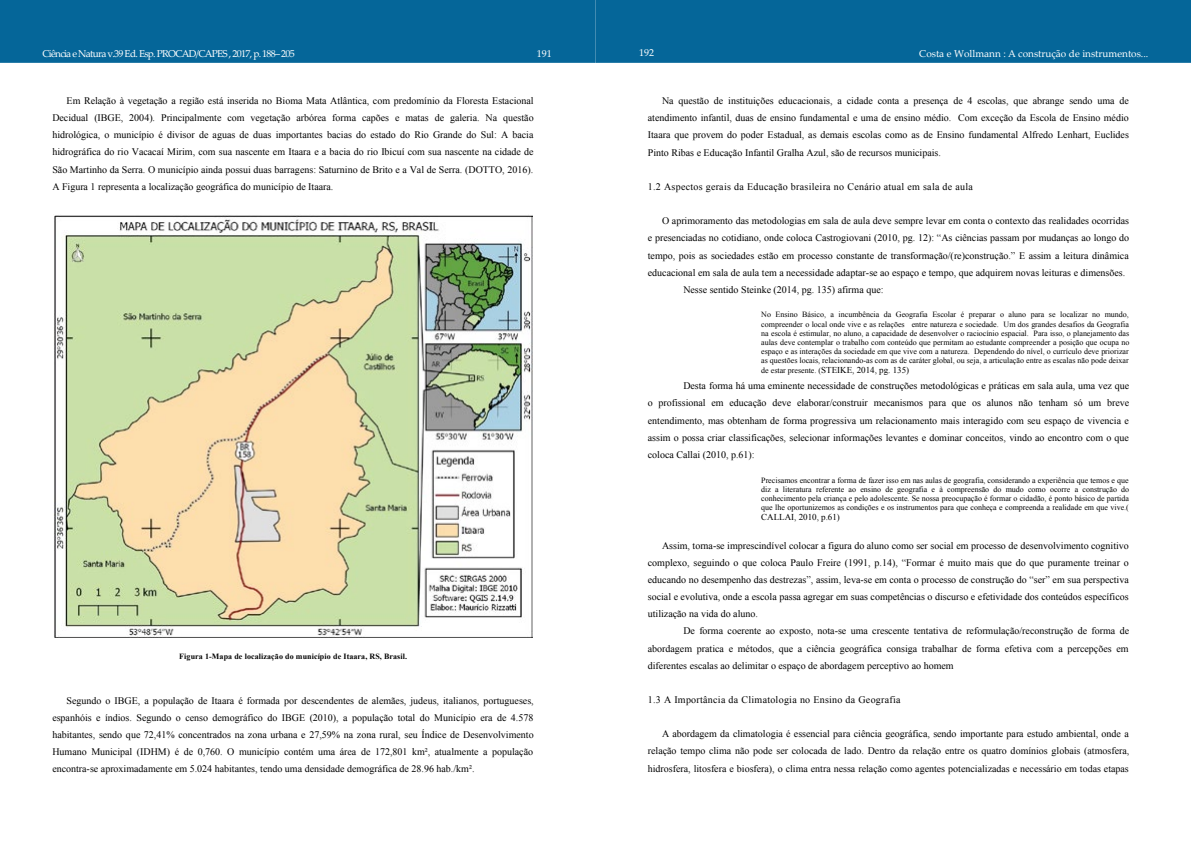
<style>
.page{position:relative;width:1191px;height:842px;background:#fff}
.page>*{position:absolute;margin:0;border:0;box-sizing:border-box;transform-origin:0 0}
.t1{font:10px/17.2px "Times New Roman";color:#000;text-align:justify}
.t2{font:10px "Times New Roman";letter-spacing:.03em;color:#000}
.t3{font:10px "Palatino Linotype";letter-spacing:-.07em;color:#fff}
.t4{font:10px "Palatino Linotype";color:#fff}
.t5{font:9px "Times New Roman";color:#000}
.t6{font:8px/9.2px "Times New Roman";color:#000;text-align:justify}
.t7{font:700 8px "Times New Roman";letter-spacing:.01em;color:#000}
.s1{font-size:8px}
</style>
<div class="page">
<div style="left:595px;top:0;width:596px;height:63px;background:#056699;border:1px solid #056699"></div>
<div style="left:0;top:0;width:595px;height:63px;background:#056699;border:1px solid #056699"></div>
<img style="left:54px;top:215px;width:479px;height:422px">
<p class="t3" style="left:43px;top:46px;width:254px">Ciência e Natura v.39 Ed. Esp. PROCAD/CAPES , 2017, p. 188– 205</p>
<p class="t4" style="left:537px;top:46px;width:16px">191</p>
<p class="t4" style="left:639px;top:45px;width:16px">192</p>
<p class="t4" style="left:919px;top:46px;width:231px">Costa e Wollmann : A construção de instrumentos...</p>
<p class="t1" style="left:52px;top:92px;width:483px;text-indent:14px">Em Relação à vegetação a região está inserida no Bioma Mata Atlântica, com predomínio da Floresta Estacional Decidual (IBGE, 2004). Principalmente com vegetação arbórea forma capões e matas de galeria. Na questão hidrológica, o município é divisor de aguas de duas importantes bacias do estado do Rio Grande do Sul: A bacia hidrográfica do rio Vacacaí Mirim, com sua nascente em Itaara e a bacia do rio Ibicuí com sua nascente na cidade de São Martinho da Serra. O município ainda possui duas barragens: Saturnino de Brito e a Val de Serra. (DOTTO, 2016).<br>A Figura 1 representa a localização geográfica do município de Itaara.</p>
<p class="t1" style="left:648px;top:92px;width:483px;text-indent:14px">Na questão de instituições educacionais, a cidade conta a presença de 4 escolas, que abrange sendo uma de atendimento infantil, duas de ensino fundamental e uma de ensino médio. Com exceção da Escola de Ensino médio Itaara que provem do poder Estadual, as demais escolas como as de Ensino fundamental Alfredo Lenhart, Euclides Pinto Ribas e Educação Infantil Gralha Azul, são de recursos municipais.</p>
<p class="t2" style="left:648px;top:181px;width:326px">1.2 Aspectos gerais da Educação brasileira no Cenário atual em sala de aula</p>
<p class="t1" style="left:662px;top:212px;width:468px">O aprimoramento das metodologias em sala de aula deve sempre levar em conta o contexto das realidades ocorridas</p>
<p class="t1" style="left:648px;top:229px;width:483px">e presenciadas no cotidiano, onde coloca Castrogiovani (2010, pg. 12): “As ciências passam por mudanças ao longo do</p>
<p class="t1" style="left:648px;top:247px;width:482px">tempo, pois as sociedades estão em processo constante de transformação/(re)construção.” E assim a leitura dinâmica</p>
<p class="t1" style="left:648px;top:264px;width:479px">educacional em sala de aula tem a necessidade adaptar-se ao espaço e tempo, que adquirem novas leituras e dimensões.</p>
<p class="t1" style="left:683px;top:281px;width:202px">Nesse sentido Steinke (2014, pg. 135) afirma que:</p>
<p class="t6" style="left:761px;top:310px;width:369px">No Ensino Básico, a incumbência da Geografia Escolar é preparar o aluno para se localizar no mundo, compreender o local onde vive e as relações entre natureza e sociedade. Um dos grandes desafios da Geografia na escola é estimular, no aluno, a capacidade de desenvolver o raciocínio espacial. Para isso, o planejamento das aulas deve contemplar o trabalho com conteúdo que permitam ao estudante compreender a posição que ocupa no espaço e as interações da sociedade em que vive com a natureza. Dependendo do nível, o currículo deve priorizar as questões locais, relacionando-as com as de caráter global, ou seja, a articulação entre as escalas não pode deixar</p>
<p class="t5" style="left:761px;top:366px;width:149px"><span class="s1">de estar presente. (</span>STEIKE, 2014, pg. 135)</p>
<p class="t1" style="left:648px;top:377px;width:483px;text-indent:36px">Desta forma há uma eminente necessidade de construções metodológicas e práticas em sala aula, uma vez que o profissional em educação deve elaborar/construir mecanismos para que os alunos não tenham só um breve entendimento, mas obtenham de forma progressiva um relacionamento mais interagido com seu espaço de vivencia e assim o possa criar classificações, selecionar informações levantes e dominar conceitos, vindo ao encontro com o que coloca Callai (2010, p.61):</p>
<p class="t6" style="left:761px;top:475px;width:369px">Precisamos encontrar a forma de fazer isso em nas aulas de geografia, considerando a experiência que temos e que diz a literatura referente ao ensino de geografia e à compreensão do mudo como ocorre a construção do conhecimento pela criança e pelo adolescente. Se nossa preocupação é formar o cidadão, é ponto básico de partida que lhe oportunizemos as condições e os instrumentos para que conheça e compreenda a realidade em que vive.(</p>
<p class="t5" style="left:761px;top:512px;width:80px">CALLAI, 2010, p.61)</p>
<p class="t1" style="left:648px;top:537px;width:482px;text-indent:14px">Assim, torna-se imprescindível colocar a figura do aluno como ser social em processo de desenvolvimento cognitivo complexo, seguindo o que coloca Paulo Freire (1991, p.14), “Formar é muito mais que do que puramente treinar o educando no desempenho das destrezas”, assim, leva-se em conta o processo de construção do “ser” em sua perspectiva social e evolutiva, onde a escola passa agregar em suas competências o discurso e efetividade dos conteúdos específicos utilização na vida do aluno.</p>
<p class="t1" style="left:648px;top:622px;width:483px;text-indent:36px">De forma coerente ao exposto, nota-se uma crescente tentativa de reformulação/reconstrução de forma de abordagem pratica e métodos, que a ciência geográfica consiga trabalhar de forma efetiva com a percepções em diferentes escalas ao delimitar o espaço de abordagem perceptivo ao homem</p>
<p class="t2" style="left:648px;top:694px;width:254px">1.3 A Importância da Climatologia no Ensino da Geografia</p>
<p class="t1" style="left:648px;top:725px;width:483px;text-indent:14px">A abordagem da climatologia é essencial para ciência geográfica, sendo importante para estudo ambiental, onde a relação tempo clima não pode ser colocada de lado. Dentro da relação entre os quatro domínios globais (atmosfera, hidrosfera, litosfera e biosfera), o clima entra nessa relação como agentes potencializadas e necessário em todas etapas</p>
<p class="t7" style="left:179px;top:652px;width:229px">Figura 1-Mapa de localização do município de Itaara, RS, Brasil.</p>
<p class="t1" style="left:52px;top:692px;width:483px;text-indent:14px">Segundo o IBGE, a população de Itaara é formada por descendentes de alemães, judeus, italianos, portugueses, espanhóis e índios. Segundo o censo demográfico do IBGE (2010), a população total do Município era de 4.578 habitantes, sendo que 72,41% concentrados na zona urbana e 27,59% na zona rural, seu Índice de Desenvolvimento Humano Municipal (IDHM) é de 0,760. O município contém uma área de 172,801 km², atualmente a população encontra-se aproximadamente em 5.024 habitantes, tendo uma densidade demográfica de 28.96 hab./km².</p>
</div>
